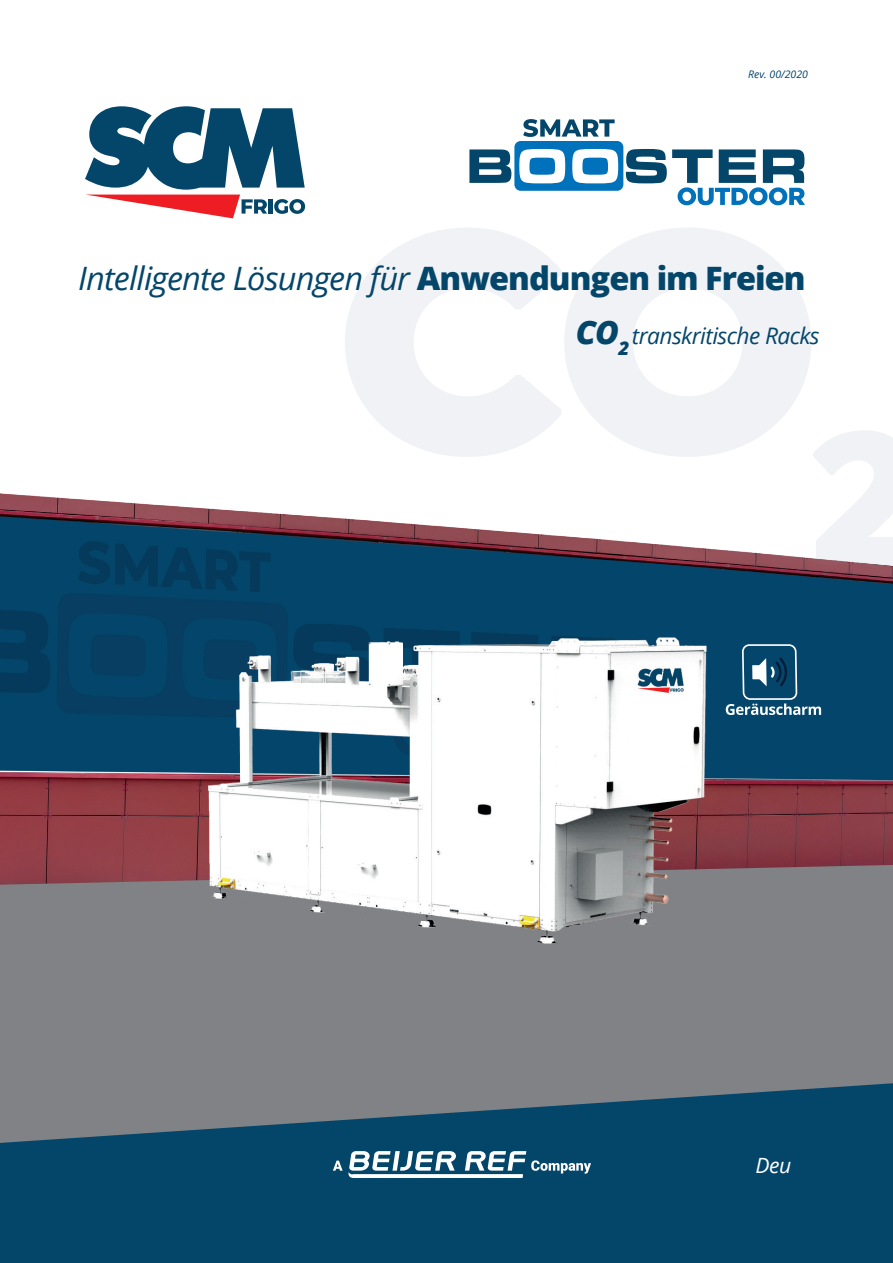
<style>
.page{position:relative;width:893px;height:1263px;background:#fff}
.page>*{position:absolute;margin:0;border:0;box-sizing:border-box;transform-origin:0 0}
.t1{font:italic 800 32.4px "Open Sans";color:#04466a}
.t2{font:italic 32.25px "Open Sans";letter-spacing:-.025em;color:#04466a}
.t3{font:italic 22.8px "Open Sans";letter-spacing:-.025em;color:#04466a}
.t4{font:italic 21px "Open Sans";color:#fff}
.t5{font:italic 10.5px "Open Sans";color:#04466a}
.s1{font-weight:800;font-style:normal}
</style>
<div class="page">
<svg style="left:345px;top:228px;width:548px;height:212px;fill:#f1f2f5"></svg>
<div style="left:0;top:1069px;width:893px;height:194px;background:#04466a"></div>
<img style="left:0;top:440px;width:893px;height:425px">
<svg style="left:85px;top:106px;width:220px;height:112px"></svg>
<svg style="left:469px;top:119px;width:336px;height:86px"></svg>
<svg style="left:0;top:865px;width:893px;height:278px;background:#707980"></svg>
<img style="left:208px;top:637px;width:498px;height:306px">
<svg style="left:333px;top:1151px;width:258px;height:27px"></svg>
<svg style="left:726px;top:643px;width:95px;height:72px;background:#2a6180"></svg>
<p class="t5" style="left:748px;top:67px;width:61px">Rev. 00/2020</p>
<p class="t2" style="left:78px;top:256px;width:729px">Intelligente Lösungen für <span class="s1">Anwendungen im Freien</span></p>
<p class="t1" style="left:576px;top:307px;width:55px">CO<sub>2</sub></p>
<p class="t3" style="left:632px;top:320px;width:189px">transkritische Racks</p>
<p class="t4" style="left:755px;top:1150px;width:37px">Deu</p>
</div>
